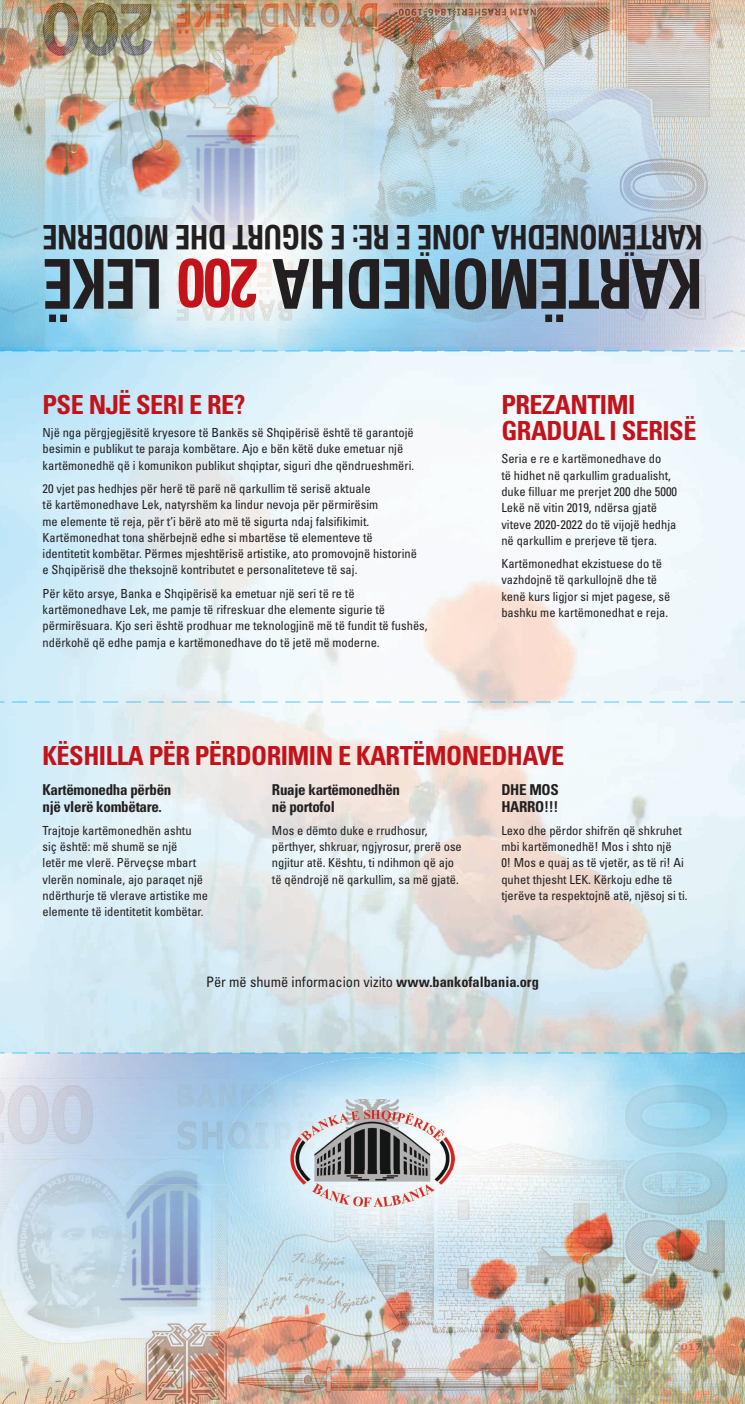
<style>
.page{position:relative;width:745px;height:1404px;background:#fff}
.page>*{position:absolute;margin:0;border:0;box-sizing:border-box;transform-origin:0 0}
.t1{font:700 condensed 68.75px "Univers";letter-spacing:-.02em;color:#231f20;scale:.9 1}
.t2{font:700 condensed 33.75px "Univers";letter-spacing:-.02em;color:#231f20;scale:.9 1}
.t3{font:700 condensed 26.25px/26.2px "Univers";letter-spacing:-.02em;color:#c4121a}
.t4{font:700 condensed 15px/16.2px "Univers";letter-spacing:-.02em;color:#231f20}
.t5{font:condensed 14.38px "Univers";color:#231f20}
.t6{font:condensed 12.5px/16.2px "Univers";color:#231f20}
.s1{color:#c4121a}
.s2{font-weight:700}
</style>
<div class="page">
<img style="left:307px;top:346px;width:437px;height:706px">
<img style="left:0;top:346px;width:307px;height:706px">
<img style="left:0;top:1052px;width:263px;height:351px">
<img style="left:263px;top:1052px;width:437px;height:44px">
<img style="left:700px;top:1052px;width:44px;height:351px">
<img style="left:482px;top:1096px;width:218px;height:307px">
<img style="left:263px;top:1248px;width:43px;height:155px">
<img style="left:438px;top:1248px;width:44px;height:155px">
<img style="left:306px;top:1248px;width:132px;height:155px">
<img style="left:0;top:0;width:744px;height:346px">
<img style="left:226px;top:1057px;width:210px;height:80px">
<img style="left:436px;top:1067px;width:85px;height:181px">
<img style="left:223px;top:1137px;width:85px;height:111px">
<img style="left:308px;top:1206px;width:128px;height:52px">
<img style="left:291px;top:1098px;width:163px;height:108px">
<svg style="left:12px;top:350px;width:15px;height:1px"></svg>
<svg style="left:35px;top:350px;width:15px;height:1px"></svg>
<svg style="left:58px;top:350px;width:15px;height:1px"></svg>
<svg style="left:80px;top:350px;width:15px;height:1px"></svg>
<svg style="left:103px;top:350px;width:15px;height:1px"></svg>
<svg style="left:126px;top:350px;width:15px;height:1px"></svg>
<svg style="left:149px;top:350px;width:15px;height:1px"></svg>
<svg style="left:171px;top:350px;width:15px;height:1px"></svg>
<svg style="left:194px;top:350px;width:15px;height:1px"></svg>
<svg style="left:217px;top:350px;width:15px;height:1px"></svg>
<svg style="left:239px;top:350px;width:16px;height:1px"></svg>
<svg style="left:262px;top:350px;width:15px;height:1px"></svg>
<svg style="left:285px;top:350px;width:15px;height:1px"></svg>
<svg style="left:308px;top:350px;width:15px;height:1px"></svg>
<svg style="left:330px;top:350px;width:16px;height:1px"></svg>
<svg style="left:353px;top:350px;width:15px;height:1px"></svg>
<svg style="left:376px;top:350px;width:15px;height:1px"></svg>
<svg style="left:399px;top:350px;width:15px;height:1px"></svg>
<svg style="left:421px;top:350px;width:15px;height:1px"></svg>
<svg style="left:444px;top:350px;width:15px;height:1px"></svg>
<svg style="left:467px;top:350px;width:15px;height:1px"></svg>
<svg style="left:490px;top:350px;width:15px;height:1px"></svg>
<svg style="left:512px;top:350px;width:15px;height:1px"></svg>
<svg style="left:535px;top:350px;width:15px;height:1px"></svg>
<svg style="left:558px;top:350px;width:15px;height:1px"></svg>
<svg style="left:580px;top:350px;width:16px;height:1px"></svg>
<svg style="left:603px;top:350px;width:15px;height:1px"></svg>
<svg style="left:626px;top:350px;width:15px;height:1px"></svg>
<svg style="left:649px;top:350px;width:15px;height:1px"></svg>
<svg style="left:671px;top:350px;width:16px;height:1px"></svg>
<svg style="left:694px;top:350px;width:15px;height:1px"></svg>
<svg style="left:717px;top:350px;width:15px;height:1px"></svg>
<svg style="left:12px;top:701px;width:15px;height:1px"></svg>
<svg style="left:35px;top:701px;width:15px;height:1px"></svg>
<svg style="left:58px;top:701px;width:15px;height:1px"></svg>
<svg style="left:80px;top:701px;width:15px;height:1px"></svg>
<svg style="left:103px;top:701px;width:15px;height:1px"></svg>
<svg style="left:126px;top:701px;width:15px;height:1px"></svg>
<svg style="left:149px;top:701px;width:15px;height:1px"></svg>
<svg style="left:171px;top:701px;width:15px;height:1px"></svg>
<svg style="left:194px;top:701px;width:15px;height:1px"></svg>
<svg style="left:217px;top:701px;width:15px;height:1px"></svg>
<svg style="left:239px;top:701px;width:16px;height:1px"></svg>
<svg style="left:262px;top:701px;width:15px;height:1px"></svg>
<svg style="left:285px;top:701px;width:15px;height:1px"></svg>
<svg style="left:308px;top:701px;width:15px;height:1px"></svg>
<svg style="left:330px;top:701px;width:16px;height:1px"></svg>
<svg style="left:353px;top:701px;width:15px;height:1px"></svg>
<svg style="left:376px;top:701px;width:15px;height:1px"></svg>
<svg style="left:399px;top:701px;width:15px;height:1px"></svg>
<svg style="left:421px;top:701px;width:15px;height:1px"></svg>
<svg style="left:444px;top:701px;width:15px;height:1px"></svg>
<svg style="left:467px;top:701px;width:15px;height:1px"></svg>
<svg style="left:490px;top:701px;width:15px;height:1px"></svg>
<svg style="left:512px;top:701px;width:15px;height:1px"></svg>
<svg style="left:535px;top:701px;width:15px;height:1px"></svg>
<svg style="left:558px;top:701px;width:15px;height:1px"></svg>
<svg style="left:580px;top:701px;width:16px;height:1px"></svg>
<svg style="left:603px;top:701px;width:15px;height:1px"></svg>
<svg style="left:626px;top:701px;width:15px;height:1px"></svg>
<svg style="left:649px;top:701px;width:15px;height:1px"></svg>
<svg style="left:671px;top:701px;width:16px;height:1px"></svg>
<svg style="left:694px;top:701px;width:15px;height:1px"></svg>
<svg style="left:717px;top:701px;width:15px;height:1px"></svg>
<svg style="left:12px;top:1052px;width:15px;height:1px"></svg>
<svg style="left:35px;top:1052px;width:15px;height:1px"></svg>
<svg style="left:58px;top:1052px;width:15px;height:1px"></svg>
<svg style="left:80px;top:1052px;width:15px;height:1px"></svg>
<svg style="left:103px;top:1052px;width:15px;height:1px"></svg>
<svg style="left:126px;top:1052px;width:15px;height:1px"></svg>
<svg style="left:149px;top:1052px;width:15px;height:1px"></svg>
<svg style="left:171px;top:1052px;width:15px;height:1px"></svg>
<svg style="left:194px;top:1052px;width:15px;height:1px"></svg>
<svg style="left:217px;top:1052px;width:15px;height:1px"></svg>
<svg style="left:239px;top:1052px;width:16px;height:1px"></svg>
<svg style="left:262px;top:1052px;width:15px;height:1px"></svg>
<svg style="left:285px;top:1052px;width:15px;height:1px"></svg>
<svg style="left:308px;top:1052px;width:15px;height:1px"></svg>
<svg style="left:330px;top:1052px;width:16px;height:1px"></svg>
<svg style="left:353px;top:1052px;width:15px;height:1px"></svg>
<svg style="left:376px;top:1052px;width:15px;height:1px"></svg>
<svg style="left:399px;top:1052px;width:15px;height:1px"></svg>
<svg style="left:421px;top:1052px;width:15px;height:1px"></svg>
<svg style="left:444px;top:1052px;width:15px;height:1px"></svg>
<svg style="left:467px;top:1052px;width:15px;height:1px"></svg>
<svg style="left:490px;top:1052px;width:15px;height:1px"></svg>
<svg style="left:512px;top:1052px;width:15px;height:1px"></svg>
<svg style="left:535px;top:1052px;width:15px;height:1px"></svg>
<svg style="left:558px;top:1052px;width:15px;height:1px"></svg>
<svg style="left:580px;top:1052px;width:16px;height:1px"></svg>
<svg style="left:603px;top:1052px;width:15px;height:1px"></svg>
<svg style="left:626px;top:1052px;width:15px;height:1px"></svg>
<svg style="left:649px;top:1052px;width:15px;height:1px"></svg>
<svg style="left:671px;top:1052px;width:16px;height:1px"></svg>
<svg style="left:694px;top:1052px;width:15px;height:1px"></svg>
<svg style="left:717px;top:1052px;width:15px;height:1px"></svg>
<h2 class="t2" style="left:702px;top:258px;width:734px;rotate:-180deg">KARTËMONEDHA JONË E RE: E SIGURT DHE MODERNE</h2>
<h1 class="t1" style="left:702px;top:326px;width:734px;rotate:-180deg">KARTËMONEDHA <span class="s1">200</span> LEKË</h1>
<h3 class="t3" style="left:43px;top:391px;width:204px">PSE NJË SERI E RE?</h3>
<p class="t6" style="left:43px;top:424px;width:373px">Një nga përgjegjësitë kryesore të Bankës së Shqipërisë është të garantojë besimin e publikut te paraja kombëtare. Ajo e bën këtë duke emetuar një kartëmonedhë që i komunikon publikut shqiptar, siguri dhe qëndrueshmëri.</p>
<p class="t6" style="left:43px;top:480px;width:376px">20 vjet pas hedhjes për herë të parë në qarkullim të serisë aktuale<br>të kartëmonedhave Lek, natyrshëm ka lindur nevoja për përmirësim<br>me elemente të reja, për t’i bërë ato më të sigurta ndaj falsifikimit.<br>Kartëmonedhat tona shërbejnë edhe si mbartëse të elementeve të identitetit kombëtar. Përmes mjeshtërisë artistike, ato promovojnë historinë e Shqipërisë dhe theksojnë kontributet e personaliteteve të saj.</p>
<p class="t6" style="left:43px;top:584px;width:386px">Për këto arsye, Banka e Shqipërisë ka emetuar një seri të re të kartëmonedhave Lek, me pamje të rifreskuar dhe elemente sigurie të përmirësuara. Kjo seri është prodhuar me teknologjinë më të fundit të fushës, ndërkohë që edhe pamja e kartëmonedhave do të jetë më moderne.</p>
<h3 class="t3" style="left:501px;top:391px;width:196px">PREZANTIMI<br>GRADUAL I SERISË</h3>
<p class="t6" style="left:501px;top:450px;width:177px">Seria e re e kartëmonedhave do<br>të hidhet në qarkullim gradualisht, duke filluar me prerjet 200 dhe 5000<br>Lekë në vitin 2019, ndërsa gjatë viteve 2020-2022 do të vijojë hedhja në qarkullim e prerjeve të tjera.</p>
<p class="t6" style="left:501px;top:555px;width:170px">Kartëmonedhat ekzistuese do të vazhdojnë të qarkullojnë dhe të kenë kurs ligjor si mjet pagese, së bashku me kartëmonedhat e reja.</p>
<h3 class="t3" style="left:43px;top:742px;width:523px">KËSHILLA PËR PËRDORIMIN E KARTËMONEDHAVE</h3>
<p class="t4" style="left:43px;top:781px;width:130px">Kartëmonedha përbën një vlerë kombëtare.</p>
<p class="t6" style="left:43px;top:822px;width:167px">Trajtoje kartëmonedhën ashtu siç është: më shumë se një<br>letër me vlerë. Përveçse mbart vlerën nominale, ajo paraqet një ndërthurje të vlerave artistike me elemente të identitetit kombëtar.</p>
<p class="t4" style="left:501px;top:781px;width:59px">DHE MOS<br>HARRO!!!</p>
<p class="t6" style="left:501px;top:822px;width:188px">Lexo dhe përdor shifrën që shkruhet mbi kartëmonedhë! Mos i shto një<br>0! Mos e quaj as të vjetër, as të ri! Ai quhet thjesht LEK. Kërkoju edhe të tjerëve ta respektojnë atë, njësoj si ti.</p>
<p class="t4" style="left:272px;top:781px;width:129px">Ruaje kartëmonedhën në portofol</p>
<p class="t6" style="left:272px;top:822px;width:191px">Mos e dëmto duke e rrudhosur, përthyer, shkruar, ngjyrosur, prerë ose ngjitur atë. Kështu, ti ndihmon që ajo të qëndrojë në qarkullim, sa më gjatë.</p>
<p class="t5" style="left:206px;top:972px;width:334px">Për më shumë informacion vizito <span class="s2">www.bankofalbania.org</span></p>
</div>
